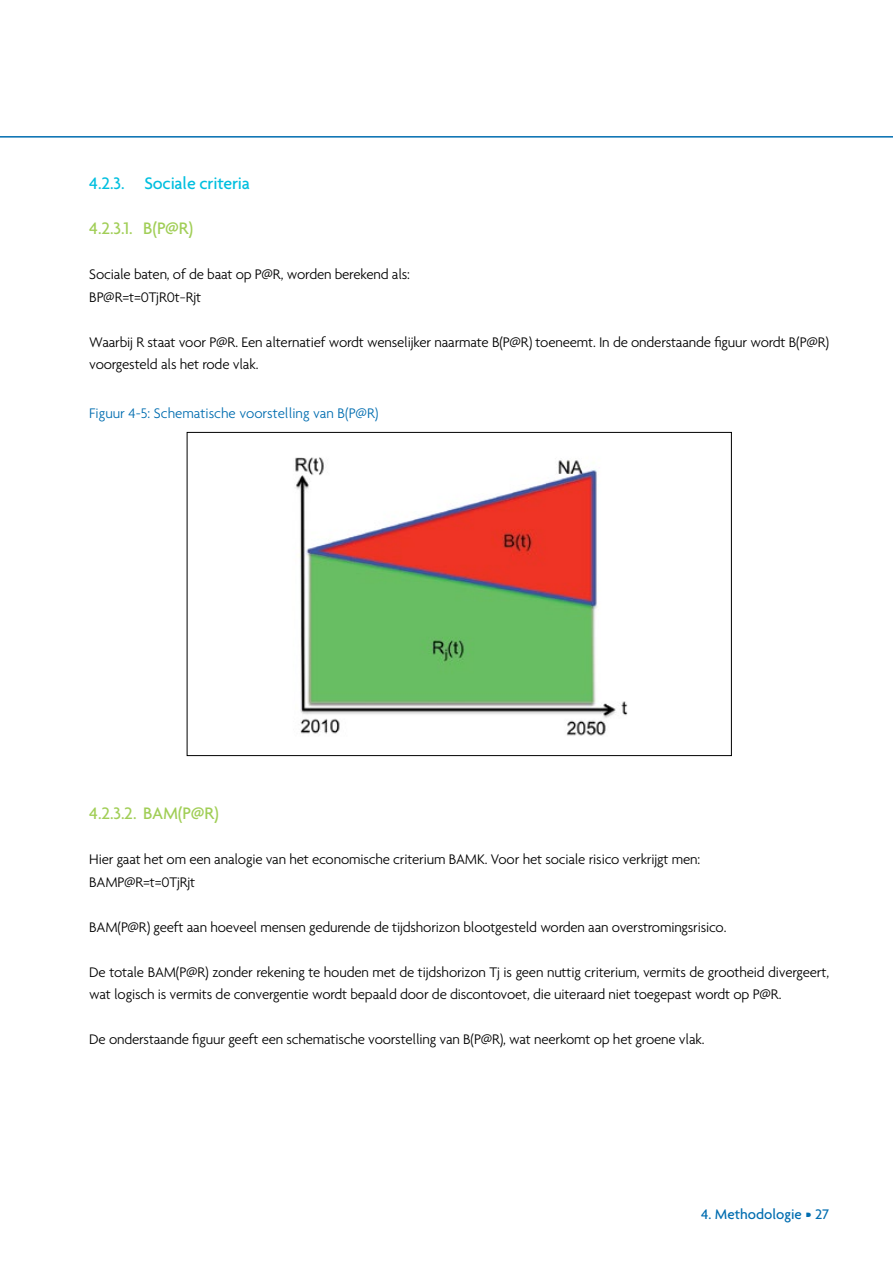
<style>
.page{position:relative;width:893px;height:1263px;background:#fff}
.page>*{position:absolute;margin:0;border:0;box-sizing:border-box;transform-origin:0 0}
.Heading_4{font:500 18px "Agenda";color:#a1ce57}
.Heading_3{font:500 18px "Agenda";letter-spacing:-.01em;color:#00bfdf}
.Body_Text{font:300 15px/22.5px "Agenda";letter-spacing:-.01em;color:#000}
.t1{font:300 15px "Agenda";color:#006db0}
.t2{font:500 15px "Agenda";color:#006db0}
</style>
<div class="page">
<hr style="left:0;top:136px;width:893px;height:2px;background:#006db0">
<img style="left:295px;top:457px;width:333px;height:279px">
<h3 class="Heading_3" style="left:89px;top:172px;width:162px">4.2.3. Sociale criteria</h3>
<h4 class="Heading_4" style="left:89px;top:217px;width:106px">4.2.3.1. B(P@R)</h4>
<p class="Body_Text" style="left:89px;top:263px;width:322px">Sociale baten, of de baat op P@R, worden berekend als:</p>
<p class="Body_Text" style="left:89px;top:285px;width:113px">BP@R=t=0TjR0t−Rjt</p>
<p class="Body_Text" style="left:89px;top:330px;width:741px">Waarbij R staat voor P@R. Een alternatief wordt wenselijker naarmate B(P@R) toeneemt. In de onderstaande figuur wordt B(P@R) voorgesteld als het rode vlak.</p>
<p class="t1" style="left:89px;top:404px;width:291px">Figuur 4-5: Schematische voorstelling van B(P@R)</p>
<h4 class="Heading_4" style="left:89px;top:802px;width:131px">4.2.3.2. BAM(P@R)</h4>
<p class="Body_Text" style="left:89px;top:848px;width:612px">Hier gaat het om een analogie van het economische criterium BAMK. Voor het sociale risico verkrijgt men:</p>
<p class="Body_Text" style="left:89px;top:870px;width:108px">BAMP@R=t=0TjRjt</p>
<p class="Body_Text" style="left:89px;top:915px;width:639px">BAM(P@R) geeft aan hoeveel mensen gedurende de tijdshorizon blootgesteld worden aan overstromingsrisico.</p>
<p class="Body_Text" style="left:89px;top:960px;width:741px">De totale BAM(P@R) zonder rekening te houden met de tijdshorizon Tj is geen nuttig criterium, vermits de grootheid divergeert, wat logisch is vermits de convergentie wordt bepaald door de discontovoet, die uiteraard niet toegepast wordt op P@R.</p>
<p class="Body_Text" style="left:89px;top:1028px;width:617px">De onderstaande figuur geeft een schematische voorstelling van B(P@R), wat neerkomt op het groene vlak.</p>
<p class="t2" style="left:701px;top:1205px;width:130px">4. Methodologie • 27</p>
</div>
